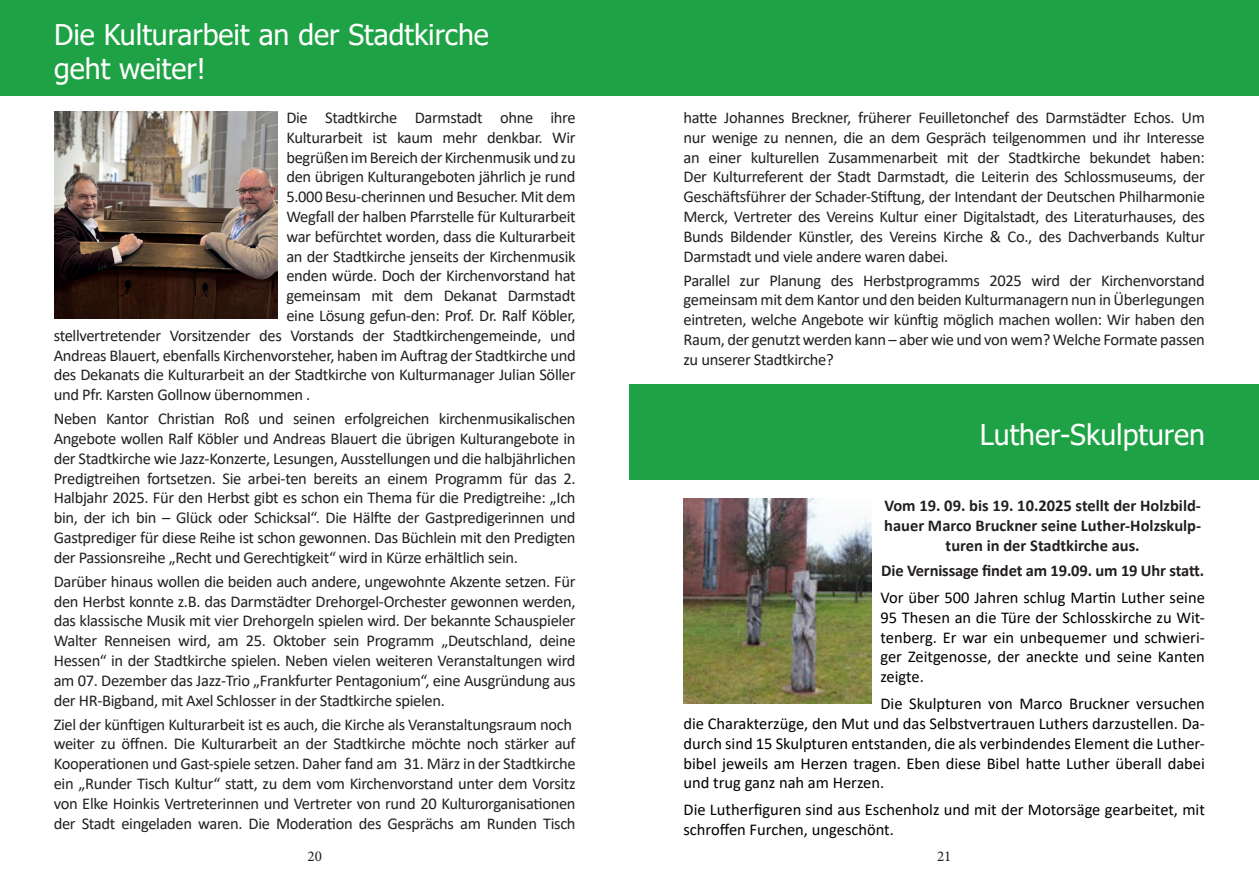
<style>
.page{position:relative;width:1259px;height:893px;background:#fff}
.page>*{position:absolute;margin:0;border:0;box-sizing:border-box;transform-origin:0 0}
.t1{font:28.5px "Tahoma";color:#fff}
.t2{font:16.5px/19.8px "Calibri";letter-spacing:-.02em;color:#231f20;text-align:justify}
.Normal__Web{font:16.5px/19.8px "Calibri";color:#000;text-align:justify}
.Normal__Web-2{font:700 16.5px/19.8px "Calibri";color:#231f20;text-align:center}
.t3{font:15px "Minion Pro";color:#231f20}
</style>
<div class="page">
<div style="left:0;top:0;width:1259px;height:96px;background:#1fa245"></div>
<img style="left:54px;top:112px;width:224px;height:207px">
<div style="left:629px;top:384px;width:630px;height:96px;background:#1fa245"></div>
<img style="left:683px;top:499px;width:189px;height:204px">
<p class="t1" style="left:54px;top:15px;width:436px">Die Kulturarbeit an der Stadtkirche</p>
<p class="t1" style="left:54px;top:50px;width:154px">geht weiter!</p>
<p class="t2" style="left:286px;top:107px;width:291px">Die Stadtkirche Darmstadt ohne ihre</p>
<p class="t2" style="left:286px;top:127px;width:291px">Kulturarbeit ist kaum mehr denkbar. Wir</p>
<p class="t2" style="left:286px;top:147px;width:291px">begrüßen im Bereich der Kirchenmusik und zu</p>
<p class="t2" style="left:286px;top:167px;width:291px">den übrigen Kulturangeboten jährlich je rund</p>
<p class="t2" style="left:286px;top:186px;width:291px">5.000 Besu-cherinnen und Besucher. Mit dem</p>
<p class="t2" style="left:286px;top:206px;width:291px">Wegfall der halben Pfarrstelle für Kulturarbeit</p>
<p class="t2" style="left:286px;top:226px;width:291px">war befürchtet worden, dass die Kulturarbeit</p>
<p class="t2" style="left:286px;top:246px;width:291px">an der Stadtkirche jenseits der Kirchenmusik</p>
<p class="t2" style="left:286px;top:266px;width:291px">enden würde. Doch der Kirchenvorstand hat</p>
<p class="t2" style="left:286px;top:285px;width:291px">gemeinsam mit dem Dekanat Darmstadt</p>
<p class="t2" style="left:286px;top:305px;width:291px">eine Lösung gefun-den: Prof. Dr. Ralf Köbler,</p>
<p class="t2" style="left:54px;top:325px;width:523px">stellvertretender Vorsitzender des Vorstands der Stadtkirchengemeinde, und</p>
<p class="t2" style="left:54px;top:345px;width:523px">Andreas Blauert, ebenfalls Kirchenvorsteher, haben im Auftrag der Stadtkirche und</p>
<p class="t2" style="left:54px;top:365px;width:523px">des Dekanats die Kulturarbeit an der Stadtkirche von Kulturmanager Julian Söller</p>
<p class="t2" style="left:54px;top:384px;width:258px">und Pfr. Karsten Gollnow übernommen .</p>
<p class="t2" style="left:54px;top:408px;width:523px">Neben Kantor Christian Roß und seinen erfolgreichen kirchenmusikalischen Angebote wollen Ralf Köbler und Andreas Blauert die übrigen Kulturangebote in der Stadtkirche wie Jazz-Konzerte, Lesungen, Ausstellungen und die halbjährlichen Predigtreihen fortsetzen. Sie arbei-ten bereits an einem Programm für das 2.<br>Halbjahr 2025. Für den Herbst gibt es schon ein Thema für die Predigtreihe: „Ich bin, der ich bin – Glück oder Schicksal“. Die Hälfte der Gastpredigerinnen und Gastprediger für diese Reihe ist schon gewonnen. Das Büchlein mit den Predigten der Passionsreihe „Recht und Gerechtigkeit“ wird in Kürze erhältlich sein.</p>
<p class="t2" style="left:54px;top:571px;width:523px">Darüber hinaus wollen die beiden auch andere, ungewohnte Akzente setzen. Für den Herbst konnte z.B. das Darmstädter Drehorgel-Orchester gewonnen werden, das klassische Musik mit vier Drehorgeln spielen wird. Der bekannte Schauspieler Walter Renneisen wird, am 25. Oktober sein Programm „Deutschland, deine Hessen“ in der Stadtkirche spielen. Neben vielen weiteren Veranstaltungen wird am 07. Dezember das Jazz-Trio „Frankfurter Pentagonium“, eine Ausgründung aus der HR-Bigband, mit Axel Schlosser in der Stadtkirche spielen.</p>
<p class="t2" style="left:54px;top:714px;width:520px">Ziel der künftigen Kulturarbeit ist es auch, die Kirche als Veranstaltungsraum noch</p>
<p class="t2" style="left:54px;top:734px;width:523px">weiter zu öffnen. Die Kulturarbeit an der Stadtkirche möchte noch stärker auf Kooperationen und Gast-spiele setzen. Daher fand am 31. März in der Stadtkirche ein „Runder Tisch Kultur“ statt, zu dem vom Kirchenvorstand unter dem Vorsitz von Elke Hoinkis Vertreterinnen und Vertreter von rund 20 Kulturorganisationen der Stadt eingeladen waren. Die Moderation des Gesprächs am Runden Tisch</p>
<p class="t2" style="left:683px;top:107px;width:523px">hatte Johannes Breckner, früherer Feuilletonchef des Darmstädter Echos. Um nur wenige zu nennen, die an dem Gespräch teilgenommen und ihr Interesse an einer kulturellen Zusammenarbeit mit der Stadtkirche bekundet haben:<br>Der Kulturreferent der Stadt Darmstadt, die Leiterin des Schlossmuseums, der Geschäftsführer der Schader-Stiftung, der Intendant der Deutschen Philharmonie Merck, Vertreter des Vereins Kultur einer Digitalstadt, des Literaturhauses, des Bunds Bildender Künstler, des Vereins Kirche &amp; Co., des Dachverbands Kultur Darmstadt und viele andere waren dabei.</p>
<p class="t2" style="left:683px;top:270px;width:523px">Parallel zur Planung des Herbstprogramms 2025 wird der Kirchenvorstand gemeinsam mit dem Kantor und den beiden Kulturmanagern nun in Überlegungen eintreten, welche Angebote wir künftig möglich machen wollen: Wir haben den Raum, der genutzt werden kann – aber wie und von wem? Welche Formate passen zu unserer Stadtkirche?</p>
<p class="t1" style="left:979px;top:415px;width:227px">Luther-Skulpturen</p>
<p class="Normal__Web-2" style="left:884px;top:495px;width:318px">Vom 19. 09. bis 19. 10.2025 stellt der Holzbild&shy;hauer Marco Bruckner seine Luther-Holzskulp&shy;turen in der Stadtkirche aus.</p>
<p class="Normal__Web-2" style="left:881px;top:560px;width:324px">Die Vernissage findet am 19.09. um 19 Uhr statt.</p>
<p class="Normal__Web" style="left:880px;top:587px;width:326px">Vor über 500 Jahren schlug Martin Luther seine 95 Thesen an die Türe der Schlosskirche zu Wit&shy;tenberg. Er war ein unbequemer und schwieri&shy;ger Zeitgenosse, der aneckte und seine Kanten zeigte.</p>
<p class="Normal__Web" style="left:683px;top:693px;width:523px;text-indent:197px">Die Skulpturen von Marco Bruckner versuchen die Charakterzüge, den Mut und das Selbstvertrauen Luthers darzustellen. Da&shy;durch sind 15 Skulpturen entstanden, die als verbindendes Element die Luther&shy;bibel jeweils am Herzen tragen. Eben diese Bibel hatte Luther überall dabei und trug ganz nah am Herzen.</p>
<p class="Normal__Web" style="left:683px;top:800px;width:523px">Die Lutherfiguren sind aus Eschenholz und mit der Motorsäge gearbeitet, mit schroffen Furchen, ungeschönt.</p>
<p class="t3" style="left:307px;top:846px;width:16px">20</p>
<p class="t3" style="left:937px;top:846px;width:16px">21</p>
</div>
